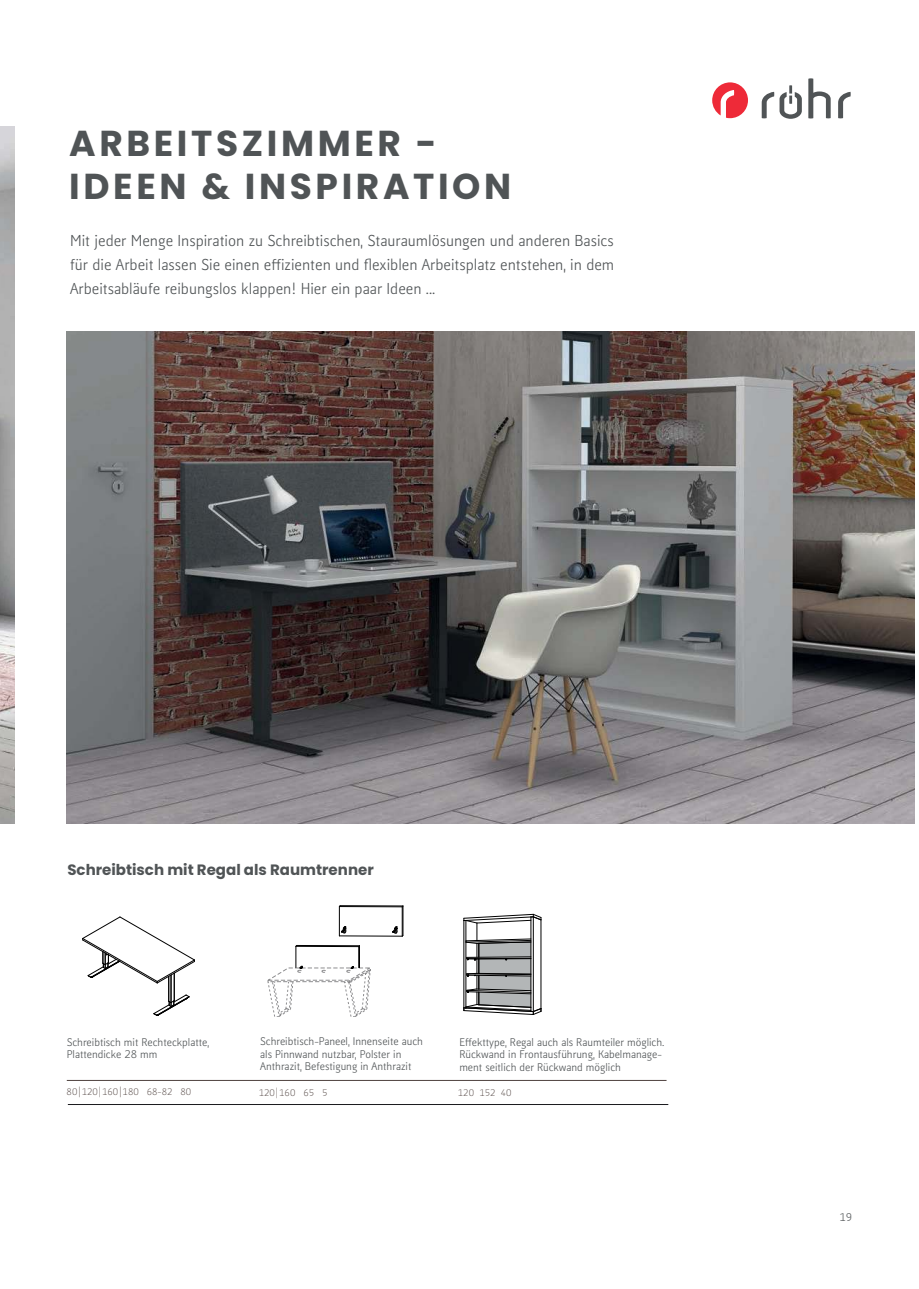
<style>
.page{position:relative;width:919px;height:1289px;background:#fff}
.page>*{position:absolute;margin:0;border:0;box-sizing:border-box;transform-origin:0 0}
.t1{font:700 36px/43.2px "Poppins";letter-spacing:.1em;color:#505456}
.t2{font:15px/24px "Kofi Pure Sans";color:#505456;text-align:justify}
.t3{font:700 15px "Poppins";color:#505456}
.t4{font:10.5px/12.6px "Kofi Pure Sans";color:#505456}
.t5{font:300 9px "Kofi Pure Sans";color:#4f423f}
</style>
<div class="page">
<div style="left:711px;top:82px;width:37px;height:36px;border:1px solid #fff;border-radius:50%"></div>
<svg style="left:712px;top:82px;width:36px;height:36px"></svg>
<svg style="left:838px;top:92px;width:12px;height:26px"></svg>
<svg style="left:808px;top:78px;width:22px;height:40px"></svg>
<svg style="left:761px;top:85px;width:40px;height:34px"></svg>
<img style="left:0;top:127px;width:15px;height:696px">
<img style="left:67px;top:331px;width:847px;height:492px">
<svg style="left:82px;top:916px;width:113px;height:100px"></svg>
<svg style="left:268px;top:945px;width:102px;height:71px"></svg>
<hr style="left:339px;top:906px;width:63px;height:1px;background:#000">
<hr style="left:340px;top:905px;width:63px;height:1px;background:#000">
<hr style="left:339px;top:935px;width:63px;height:1px;background:#000">
<svg style="left:392px;top:905px;width:12px;height:32px"></svg>
<svg style="left:338px;top:905px;width:8px;height:30px"></svg>
<svg style="left:463px;top:913px;width:79px;height:102px"></svg>
<hr style="left:67px;top:1080px;width:599px;height:1px;background:#4f423f">
<hr style="left:68px;top:1104px;width:600px;height:1px;background:#1a1a1e">
<h1 class="t1" style="left:69px;top:122px;width:443px">ARBEITSZIMMER -<br>IDEEN &amp; INSPIRATION</h1>
<p class="t2" style="left:70px;top:229px;width:545px">Mit jeder Menge Inspiration zu Schreibtischen, Stauraumlösungen und anderen Basics für die Arbeit lassen Sie einen effizienten und flexiblen Arbeitsplatz entstehen, in dem Arbeitsabläufe reibungslos klappen! Hier ein paar Ideen ...</p>
<h2 class="t3" style="left:67px;top:861px;width:308px">Schreibtisch mit Regal als Raumtrenner</h2>
<p class="t4" style="left:67px;top:1036px;width:144px">Schreibtisch mit Rechteckplatte,<br>Plattendicke 28 mm</p>
<p class="t4" style="left:260px;top:1035px;width:164px">Schreibtisch-Paneel, Innenseite auch als Pinnwand nutzbar, Polster in<br>Anthrazit, Befestigung in Anthrazit</p>
<p class="t4" style="left:459px;top:1036px;width:207px">Effekttype, Regal auch als Raumteiler möglich.<br>Rückwand in Frontausführung, Kabelmanage&shy;ment seitlich der Rückwand möglich</p>
<p class="t5" style="left:67px;top:1086px;width:126px">80|120|160|180 68-82 80</p>
<p class="t5" style="left:259px;top:1087px;width:70px">120|160 65 5</p>
<p class="t5" style="left:458px;top:1087px;width:55px">120 152 40</p>
<p class="t4" style="left:839px;top:1211px;width:14px">19</p>
</div>
